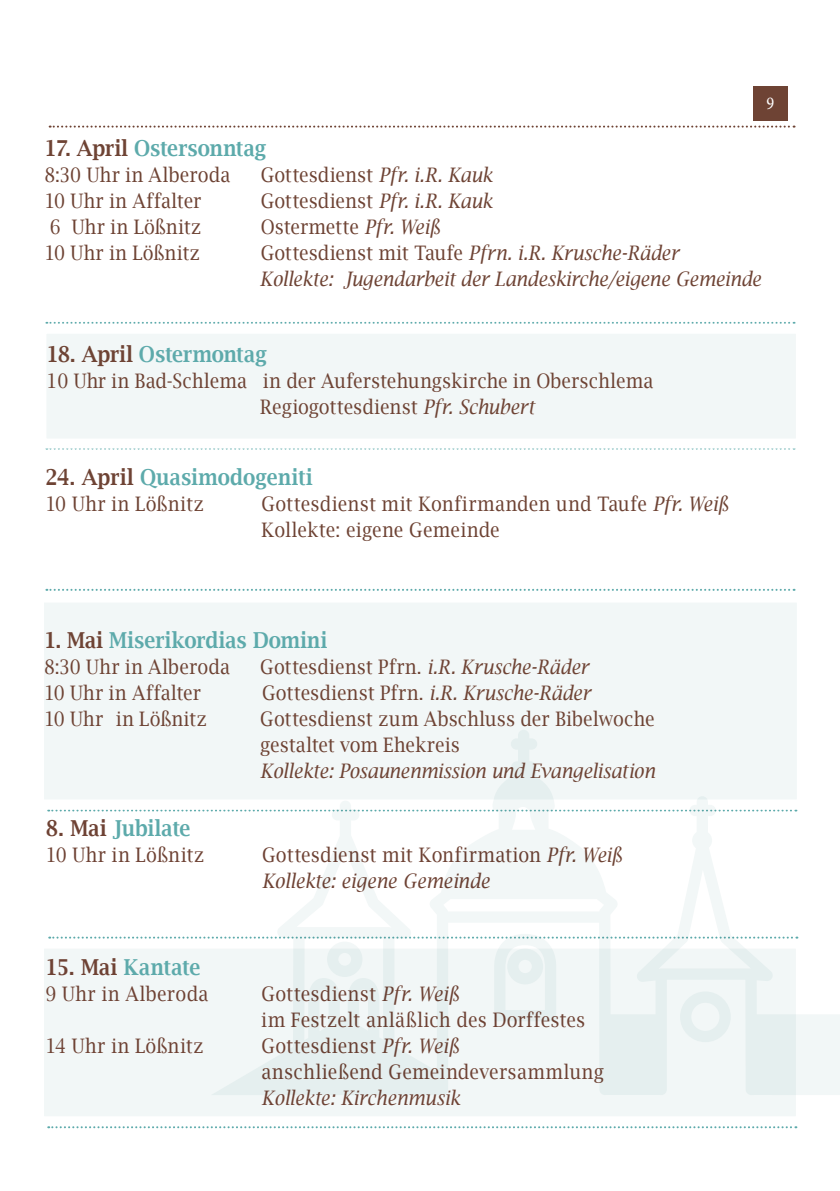
<style>
.page{position:relative;width:840px;height:1191px;background:#fff}
.page>*{position:absolute;margin:0;border:0;box-sizing:border-box;transform-origin:0 0}
.t1{font:600 22px "Lucida Bright";color:#5daaab;scale:.9 1}
.t2{font:20px/26px "Lucida Bright";letter-spacing:.01em;color:#6e4334;scale:.9 1}
.t3{font:20px/26px "Lucida Bright";letter-spacing:.02em;color:#6e4234;scale:.9 1}
.t4{font:italic 20px/26px "Lucida Bright";color:#6e4334;scale:.9 1}
.t5{font:italic 20px "Lucida Bright";letter-spacing:.005em;color:#6e4234;scale:.9 1}
.t6{font:18px "Minion Pro";color:#fff;scale:.9 1}
.s1{color:#6e4334}
.s2{font-style:italic}
.s3{font-style:normal}
.s4{color:#6e4234}
.s5{font-style:italic;color:#6e4334}
</style>
<div class="page">
<svg style="left:50px;top:126px;width:744px;height:2px"></svg>
<div style="left:753px;top:86px;width:34px;height:34px;background:#6e4334"></div>
<div style="left:34px;top:938px;width:771px;height:188px;background:#f2f7f7;border:10px solid #fff"></div>
<svg style="left:46px;top:322px;width:748px;height:2px"></svg>
<svg style="left:45px;top:448px;width:749px;height:1px"></svg>
<svg style="left:46px;top:589px;width:748px;height:2px"></svg>
<svg style="left:48px;top:809px;width:163px;height:2px"></svg>
<svg style="left:48px;top:1126px;width:748px;height:2px"></svg>
<div style="left:41px;top:329px;width:759px;height:114px;background:#f2f7f7"></div>
<div style="left:36px;top:324px;width:769px;height:124px;border:10px solid #fff"></div>
<div style="left:39px;top:597px;width:762px;height:207px;background:#f2f7f7"></div>
<div style="left:34px;top:592px;width:772px;height:217px;border:10px solid #fff"></div>
<svg style="left:211px;top:730px;width:628px;height:365px;fill:#f2f7f7"></svg>
<svg style="left:49px;top:934px;width:748px;height:108px"></svg>
<p class="t6" style="left:766px;top:92px;width:10px">9</p>
<p class="t1" style="left:44px;top:136px;width:248px"><span class="s1">17. April</span> Ostersonntag</p>
<p class="t2" style="left:44px;top:162px;width:208px">8:30 Uhr in Alberoda</p>
<p class="t2" style="left:260px;top:162px;width:258px">Gottesdienst <span class="s2">Pfr. i.R. Kauk</span></p>
<p class="t2" style="left:44px;top:188px;width:176px">10 Uhr in Affalter</p>
<p class="t2" style="left:260px;top:188px;width:258px">Gottesdienst <span class="s2">Pfr. i.R. Kauk</span></p>
<p class="t2" style="left:50px;top:214px;width:170px">6 Uhr in Lößnitz</p>
<p class="t2" style="left:260px;top:214px;width:200px">Ostermette <span class="s2">Pfr. Weiß</span></p>
<p class="t2" style="left:44px;top:240px;width:174px">10 Uhr in Lößnitz</p>
<p class="t4" style="left:260px;top:240px;width:558px"><span class="s3">Gottesdienst mit Taufe</span> Pfrn. i.R. Krusche-Räder<br>Kollekte: Jugendarbeit der Landeskirche/eigene Gemeinde</p>
<p class="t1" style="left:46px;top:342px;width:246px"><span class="s1">18. April</span> Ostermontag</p>
<p class="t2" style="left:260px;top:368px;width:438px;text-indent:-214px">10 Uhr in Bad-Schlema in der Auferstehungskirche in Oberschlema<br>Regiogottesdienst <span class="s2">Pfr. Schubert</span></p>
<p class="t1" style="left:45px;top:464px;width:298px"><span class="s1">24. April</span> Quasimodogeniti</p>
<p class="t2" style="left:45px;top:490px;width:178px">10 Uhr in Lößnitz</p>
<p class="t2" style="left:261px;top:490px;width:519px">Gottesdienst mit Konfirmanden und Taufe <span class="s2">Pfr. Weiß<br></span>Kollekte: eigene Gemeinde</p>
<p class="t1" style="left:44px;top:628px;width:316px"><span class="s1">1. Mai</span> Miserikordias Domini</p>
<p class="t2" style="left:44px;top:654px;width:208px">8:30 Uhr in Alberoda</p>
<p class="t2" style="left:260px;top:654px;width:366px">Gottesdienst Pfrn. <span class="s2">i.R. Krusche-Räder</span></p>
<p class="t2" style="left:44px;top:680px;width:176px">10 Uhr in Affalter</p>
<p class="t2" style="left:262px;top:680px;width:366px">Gottesdienst Pfrn. <span class="s2">i.R. Krusche-Räder</span></p>
<p class="t2" style="left:44px;top:706px;width:182px">10 Uhr in Lößnitz</p>
<p class="t2" style="left:260px;top:706px;width:439px">Gottesdienst zum Abschluss der Bibelwoche gestaltet vom Ehekreis</p>
<p class="t4" style="left:260px;top:758px;width:440px">Kollekte: Posaunenmission und Evangelisation</p>
<p class="t1" style="left:46px;top:815px;width:162px"><span class="s4">8. Mai</span> Jubilate</p>
<p class="t3" style="left:46px;top:841px;width:178px">10 Uhr in Lößnitz</p>
<p class="t3" style="left:262px;top:841px;width:401px">Gottesdienst mit Konfirmation <span class="s5">Pfr. Weiß<br></span><span class="s2">Kollekte: eigene Gemeinde</span></p>
<p class="t1" style="left:45px;top:954px;width:174px"><span class="s4">15. Mai</span> Kantate</p>
<p class="t3" style="left:45px;top:980px;width:182px">9 Uhr in Alberoda</p>
<p class="t3" style="left:261px;top:980px;width:361px">Gottesdienst <span class="s2">Pfr. Weiß<br></span>im Festzelt anläßlich des Dorffestes</p>
<p class="t3" style="left:45px;top:1032px;width:177px">14 Uhr in Lößnitz</p>
<p class="t3" style="left:261px;top:1032px;width:381px">Gottesdienst <span class="s2">Pfr. Weiß<br></span>anschließend Gemeindeversammlung</p>
<p class="t5" style="left:261px;top:1086px;width:222px">Kollekte: Kirchenmusik</p>
</div>
